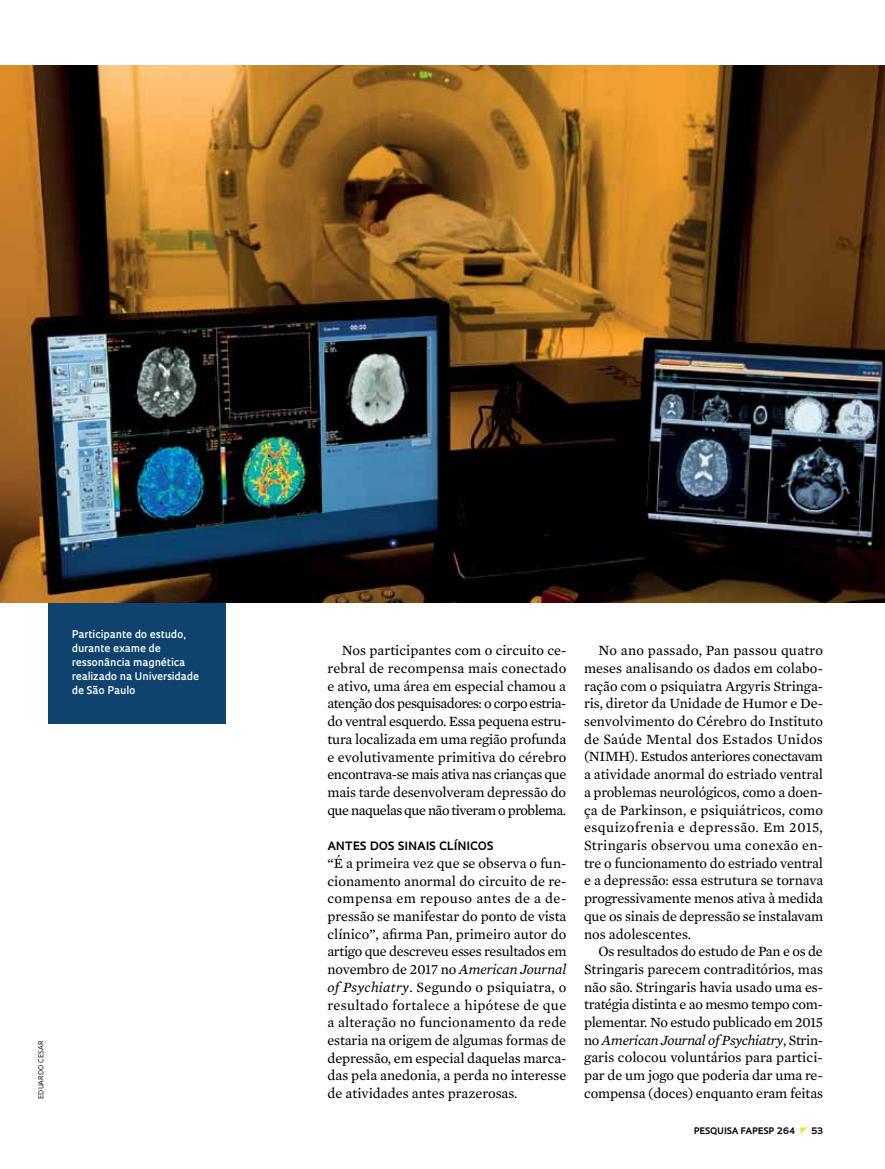
<style>
.page{position:relative;width:885px;height:1169px;background:#fff}
.page>*{position:absolute;margin:0;border:0;box-sizing:border-box;transform-origin:0 0}
.t1{font:14.4px/17.7px "Mercury Text G2";letter-spacing:-.005em;color:#000;text-align:justify}
.t2{font:700 11.25px "Oculum";letter-spacing:.03em;color:#000}
.t3{font:600 10.35px/14.1px "Oculum";color:#fff}
.t4{font:700 8.7px "Oculum";letter-spacing:.015em;color:#000}
.t5{font:6.75px "Oculum";letter-spacing:.015em;color:#000}
.s1{font-style:italic}
</style>
<div class="page">
<div style="left:48px;top:596px;width:177px;height:128px;background:#0f436d"></div>
<img style="left:0;top:65px;width:885px;height:537px">
<p class="t3" style="left:72px;top:626px;width:129px">Participante do estudo, durante exame de ressonância magnética realizado na Universidade de São Paulo</p>
<p class="t5" style="left:37px;top:1098px;width:59px;rotate:-90deg">Eduardo Cesar</p>
<p class="t1" style="left:327px;top:641px;width:241px;text-indent:14px">Nos participantes com o circuito ce&shy;rebral de recompensa mais conectado e ativo, uma área em especial chamou a atenção dos pesquisadores: o corpo estria&shy;do ventral esquerdo. Essa pequena estru&shy;tura localizada em uma região profunda e evolutivamente primitiva do cérebro encontrava-se mais ativa nas crianças que mais tarde desenvolveram depressão do que naquelas que não tiveram o problema.</p>
<p class="t2" style="left:327px;top:838px;width:97px">ANTES DOS SI NAIS</p>
<p class="t2" style="left:439px;top:838px;width:55px">CLÍNICOS</p>
<p class="t1" style="left:327px;top:853px;width:241px">“É a primeira vez que se observa o fun&shy;cionamento anormal do circuito de re&shy;compensa em repouso antes de a de&shy;pressão se manifestar do ponto de vista clínico”, afirma Pan, primeiro autor do artigo que descreveu esses resultados em novembro de 2017 no <span class="s1">American Journal of Psychiatry</span>. Segundo o psiquiatra, o resultado fortalece a hipótese de que a alteração no funcionamento da rede estaria na origem de algumas formas de depressão, em especial daquelas marca&shy;das pela anedonia, a perda no interesse de atividades antes prazerosas.</p>
<p class="t1" style="left:584px;top:641px;width:241px;text-align:left;text-indent:14px">No ano passado, Pan passou quatro meses analisando os dados em colabo&shy;ração com o psiquiatra Argyris Stringa&shy;ris, diretor da Unidade de Humor e De&shy;senvolvimento do Cérebro do Instituto de Saúde Mental dos Estados Unidos (NIMH). Estudos anteriores conectavam a atividade anormal do estriado ventral a problemas neurológicos, como a doen&shy;ça de Parkinson, e psiquiátricos, como esquizofrenia e depressão. Em 2015, Stringaris observou uma conexão en&shy;tre o funcionamento do estriado ventral e a depressão: essa estrutura se tornava progressivamente menos ativa à medida que os sinais de depressão se instalavam nos adolescentes.</p>
<p class="t1" style="left:584px;top:941px;width:241px;text-indent:14px">Os resultados do estudo de Pan e os de Stringaris parecem contraditórios, mas não são. Stringaris havia usado uma es&shy;tratégia distinta e ao mesmo tempo com&shy;plementar. No estudo publicado em 2015 no <span class="s1">American Journal of Psychiatry</span>, Strin&shy;garis colocou voluntários para partici&shy;par de um jogo que poderia dar uma re-</p>
<p class="t1" style="left:584px;top:1083px;width:240px">compensa (doces) enquanto eram feitas</p>
<p class="t4" style="left:694px;top:1124px;width:103px">PESQUISA FAPESP 264</p>
<p class="t4" style="left:811px;top:1124px;width:14px">53</p>
</div>
